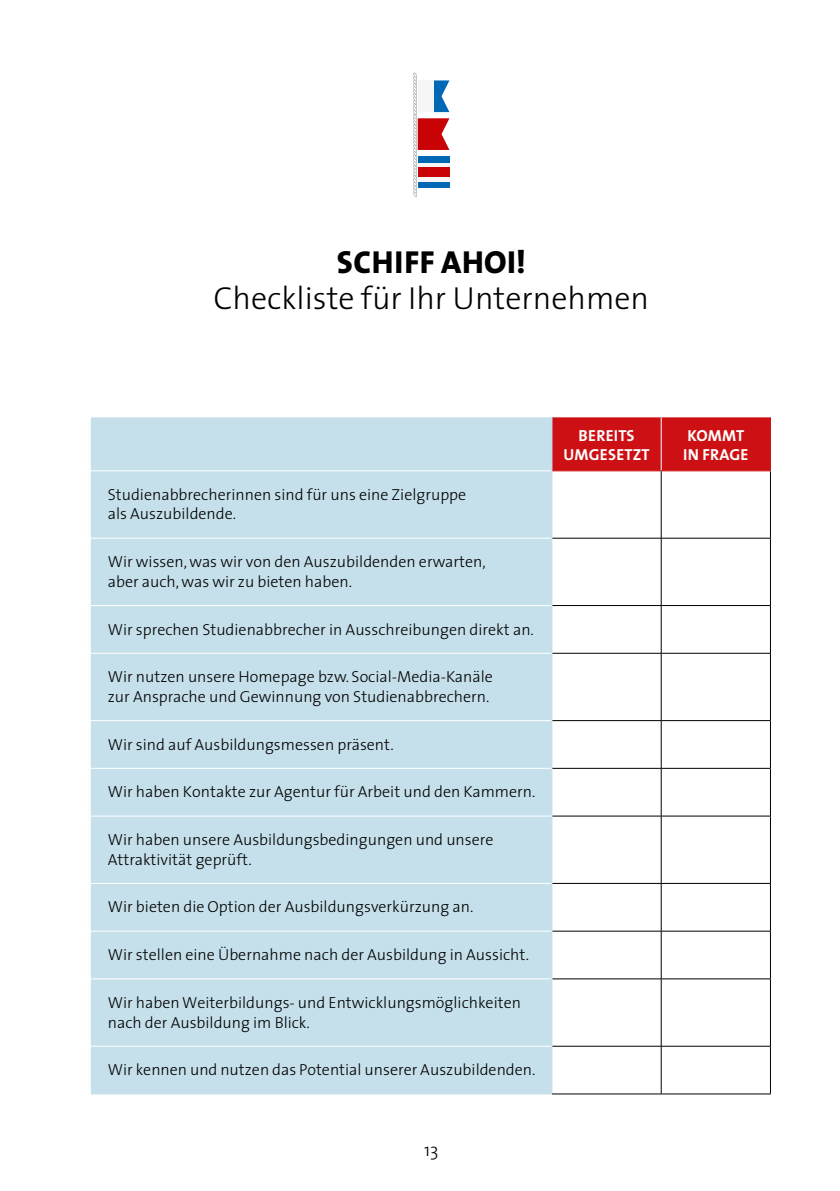
<style>
.page{position:relative;width:840px;height:1191px;background:#fff}
.page>*{position:absolute;margin:0;border:0;box-sizing:border-box;transform-origin:0 0}
.Fließtext{font:300 32px "The Sans";color:#000}
.Fließtext-2{font:800 32px "The Sans";letter-spacing:.015em;color:#000}
.t1{font:300 18px "The Sans";color:#000}
.Fließtext-3{font:300 16px "The Sans";color:#000}
.Fließtext-4{font:700 16px "The Sans";letter-spacing:.015em;color:#fff}
</style>
<div class="page">
<div style="left:91px;top:417px;width:460px;height:676px;background:#c6e0eb"></div>
<div style="left:552px;top:417px;width:217px;height:53px;background:#cd1013"></div>
<svg style="left:552px;top:471px;width:217px;height:622px"></svg>
<hr style="left:91px;top:537px;width:460px;height:1px;background:#fff">
<hr style="left:91px;top:605px;width:460px;height:1px;background:#fff">
<hr style="left:91px;top:653px;width:460px;height:1px;background:#fff">
<hr style="left:91px;top:720px;width:460px;height:1px;background:#fff">
<hr style="left:91px;top:768px;width:460px;height:1px;background:#fff">
<hr style="left:91px;top:815px;width:460px;height:1px;background:#fff">
<hr style="left:91px;top:883px;width:460px;height:1px;background:#fff">
<hr style="left:91px;top:930px;width:460px;height:1px;background:#fff">
<hr style="left:91px;top:978px;width:460px;height:1px;background:#fff">
<hr style="left:91px;top:1045px;width:460px;height:1px;background:#fff">
<hr style="left:91px;top:470px;width:460px;height:1px;background:#fff">
<hr style="left:660px;top:417px;width:1px;height:53px;background:#fff">
<hr style="left:551px;top:471px;width:1px;height:67px;background:#c6e0eb">
<hr style="left:551px;top:538px;width:1px;height:67px;background:#c6e0eb">
<hr style="left:551px;top:605px;width:1px;height:48px;background:#c6e0eb">
<hr style="left:551px;top:653px;width:1px;height:67px;background:#c6e0eb">
<hr style="left:551px;top:720px;width:1px;height:48px;background:#c6e0eb">
<hr style="left:551px;top:768px;width:1px;height:48px;background:#c6e0eb">
<hr style="left:551px;top:816px;width:1px;height:67px;background:#c6e0eb">
<hr style="left:551px;top:883px;width:1px;height:48px;background:#c6e0eb">
<hr style="left:551px;top:931px;width:1px;height:48px;background:#c6e0eb">
<hr style="left:551px;top:979px;width:1px;height:67px;background:#c6e0eb">
<hr style="left:551px;top:1046px;width:1px;height:47px;background:#c6e0eb">
<hr style="left:551px;top:417px;width:1px;height:54px;background:#c6e0eb">
<hr style="left:552px;top:470px;width:108px;height:1px;background:#cd1013">
<hr style="left:660px;top:470px;width:110px;height:1px;background:#cd1013">
<hr style="left:660px;top:471px;width:1px;height:67px;background:#000">
<hr style="left:552px;top:538px;width:108px;height:1px;background:#000">
<hr style="left:660px;top:538px;width:110px;height:1px;background:#000">
<hr style="left:660px;top:538px;width:1px;height:67px;background:#000">
<hr style="left:552px;top:605px;width:108px;height:1px;background:#000">
<hr style="left:660px;top:605px;width:110px;height:1px;background:#000">
<hr style="left:660px;top:606px;width:1px;height:47px;background:#000">
<hr style="left:552px;top:653px;width:108px;height:1px;background:#000">
<hr style="left:660px;top:653px;width:110px;height:1px;background:#000">
<hr style="left:660px;top:653px;width:1px;height:67px;background:#000">
<hr style="left:552px;top:720px;width:108px;height:1px;background:#000">
<hr style="left:660px;top:720px;width:110px;height:1px;background:#000">
<hr style="left:660px;top:721px;width:1px;height:47px;background:#000">
<hr style="left:552px;top:768px;width:108px;height:1px;background:#000">
<hr style="left:660px;top:768px;width:110px;height:1px;background:#000">
<hr style="left:660px;top:768px;width:1px;height:48px;background:#000">
<hr style="left:552px;top:815px;width:108px;height:1px;background:#000">
<hr style="left:660px;top:815px;width:110px;height:1px;background:#000">
<hr style="left:660px;top:816px;width:1px;height:67px;background:#000">
<hr style="left:552px;top:883px;width:108px;height:1px;background:#000">
<hr style="left:660px;top:883px;width:110px;height:1px;background:#000">
<hr style="left:660px;top:883px;width:1px;height:48px;background:#000">
<hr style="left:552px;top:930px;width:108px;height:1px;background:#000">
<hr style="left:660px;top:930px;width:110px;height:1px;background:#000">
<hr style="left:660px;top:931px;width:1px;height:47px;background:#000">
<hr style="left:552px;top:978px;width:108px;height:1px;background:#000">
<hr style="left:660px;top:978px;width:110px;height:1px;background:#000">
<hr style="left:660px;top:979px;width:1px;height:67px;background:#000">
<hr style="left:552px;top:1046px;width:108px;height:1px;background:#000">
<hr style="left:660px;top:1046px;width:110px;height:1px;background:#000">
<hr style="left:660px;top:1046px;width:1px;height:47px;background:#000">
<hr style="left:551px;top:1093px;width:109px;height:1px;background:#000">
<hr style="left:660px;top:1093px;width:110px;height:1px;background:#000">
<hr style="left:769px;top:471px;width:1px;height:67px;background:#000">
<hr style="left:769px;top:538px;width:1px;height:67px;background:#000">
<hr style="left:769px;top:606px;width:1px;height:47px;background:#000">
<hr style="left:769px;top:653px;width:1px;height:67px;background:#000">
<hr style="left:769px;top:721px;width:1px;height:47px;background:#000">
<hr style="left:769px;top:768px;width:1px;height:48px;background:#000">
<hr style="left:769px;top:816px;width:1px;height:67px;background:#000">
<hr style="left:769px;top:883px;width:1px;height:48px;background:#000">
<hr style="left:769px;top:931px;width:1px;height:47px;background:#000">
<hr style="left:769px;top:979px;width:1px;height:67px;background:#000">
<hr style="left:769px;top:1046px;width:1px;height:47px;background:#000">
<hr style="left:769px;top:417px;width:1px;height:53px;background:#cd1013">
<hr style="left:91px;top:1093px;width:460px;height:1px;background:#c6e0eb">
<svg style="left:413px;top:72px;width:36px;height:125px"></svg>
<div style="left:417px;top:156px;width:32px;height:32px;background:#0068b4"></div>
<div style="left:417px;top:162px;width:32px;height:19px;background:#f6f6f6"></div>
<div style="left:417px;top:167px;width:32px;height:10px;background:#c80205"></div>
<p class="Fließtext-2" style="left:337px;top:235px;width:190px">SCHIFF AHOI!</p>
<p class="Fließtext" style="left:213px;top:271px;width:437px">Checkliste für Ihr Unternehmen</p>
<p class="Fließtext-3" style="left:108px;top:481px;width:360px">Studienabbrecherinnen sind für uns eine Zielgruppe</p>
<p class="Fließtext-3" style="left:108px;top:501px;width:130px">als Auszubildende.</p>
<p class="Fließtext-3" style="left:108px;top:548px;width:379px">Wir wissen, was wir von den Auszubildenden erwarten,</p>
<p class="Fließtext-3" style="left:108px;top:568px;width:246px">aber auch, was wir zu bieten haben.</p>
<p class="Fließtext-3" style="left:108px;top:616px;width:427px">Wir sprechen Studienabbrecher in Ausschreibungen direkt an.</p>
<p class="Fließtext-3" style="left:108px;top:663px;width:386px">Wir nutzen unsere Homepage bzw. Social-Media-Kanäle</p>
<p class="Fließtext-3" style="left:108px;top:683px;width:383px">zur Ansprache und Gewinnung von Studienabbrechern.</p>
<p class="Fließtext-3" style="left:108px;top:731px;width:287px">Wir sind auf Ausbildungsmessen präsent.</p>
<p class="Fließtext-3" style="left:108px;top:778px;width:429px">Wir haben Kontakte zur Agentur für Arbeit und den Kammern.</p>
<p class="Fließtext-3" style="left:108px;top:826px;width:387px">Wir haben unsere Ausbildungsbedingungen und unsere</p>
<p class="Fließtext-3" style="left:108px;top:846px;width:145px">Attraktivität geprüft.</p>
<p class="Fließtext-3" style="left:108px;top:893px;width:367px">Wir bieten die Option der Ausbildungsverkürzung an.</p>
<p class="Fließtext-3" style="left:108px;top:941px;width:422px">Wir stellen eine Übernahme nach der Ausbildung in Aussicht.</p>
<p class="Fließtext-3" style="left:108px;top:989px;width:414px">Wir haben Weiterbildungs- und Entwicklungsmöglichkeiten</p>
<p class="Fließtext-3" style="left:108px;top:1008px;width:203px">nach der Ausbildung im Blick.</p>
<p class="Fließtext-3" style="left:108px;top:1056px;width:429px">Wir kennen und nutzen das Potential unserer Auszubildenden.</p>
<p class="t1" style="left:424px;top:1135px;width:16px">13</p>
<p class="Fließtext-4" style="left:578px;top:422px;width:57px">BEREITS</p>
<p class="Fließtext-4" style="left:563px;top:441px;width:87px">UMGESETZT</p>
<p class="Fließtext-4" style="left:687px;top:422px;width:58px">KOMMT</p>
<p class="Fließtext-4" style="left:682px;top:441px;width:67px">IN FRAGE</p>
</div>
